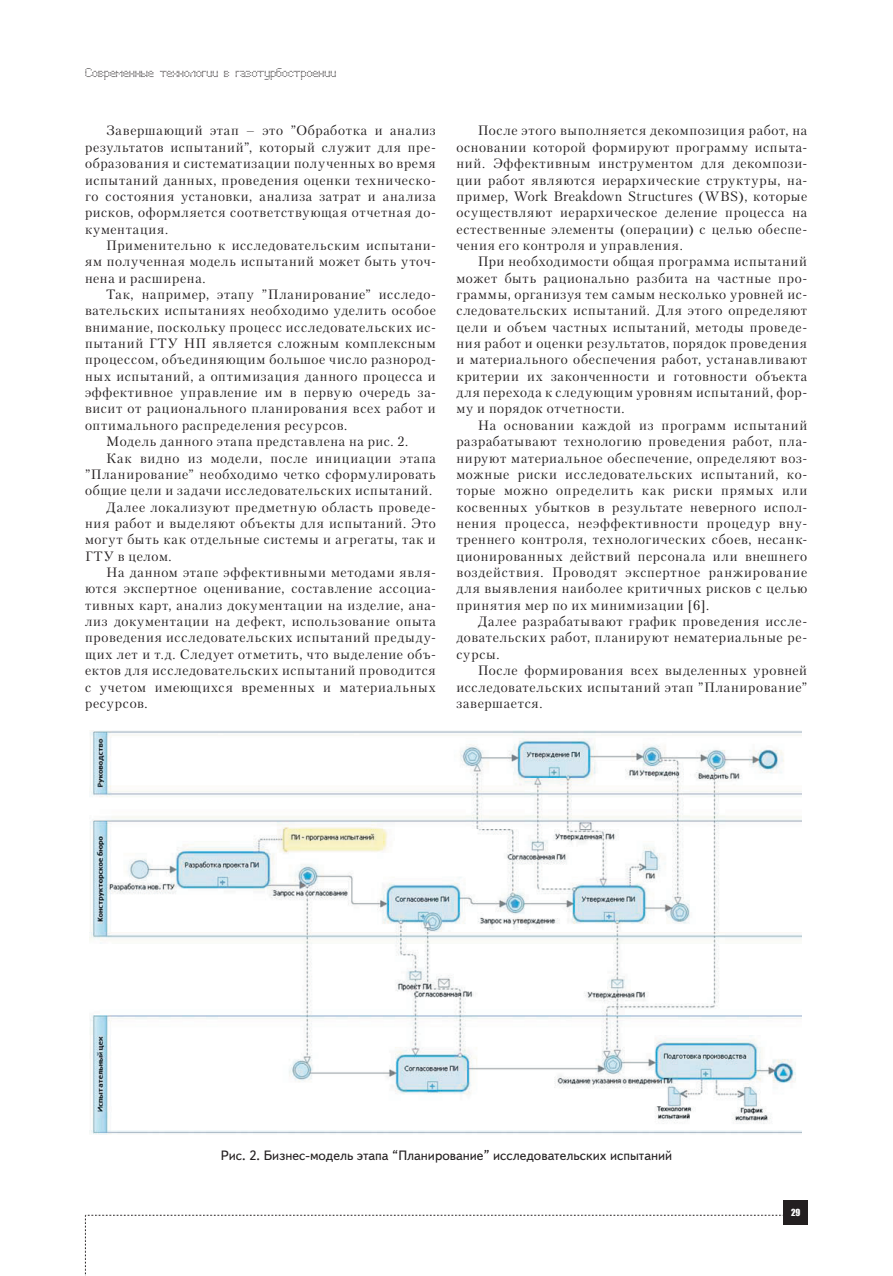
<style>
.page{position:relative;width:893px;height:1276px;background:#fff}
.page>*{position:absolute;margin:0;border:0;box-sizing:border-box;transform-origin:0 0}
.t1{font:13.5px/16.4px "Petersburg C";letter-spacing:.055em;color:#231f20;text-align:justify}
.t2{font:13.5px "Text Book C";color:#231f20}
.t3{font:12px "Perfo";letter-spacing:.015em;color:#231f20}
.t4{font:9px "Impact";color:#fff}
</style>
<div class="page">
<svg style="left:85px;top:1215px;width:699px;height:61px"></svg>
<div style="left:784px;top:1200px;width:24px;height:25px;background:#231f20"></div>
<img style="left:89px;top:730px;width:713px;height:404px">
<p class="t3" style="left:85px;top:66px;width:253px">Современные технологии в газотурбостроении</p>
<p class="t1" style="left:85px;top:122px;width:352px;text-indent:21px">Завершающий этап – это ”Обработка и анализ результатов испытаний”, который служит для пре&shy;образования и систематизации полученных во время испытаний данных, проведения оценки техническо&shy;го состояния установки, анализа затрат и анализа рисков, оформляется соответствующая отчетная до&shy;кументация.</p>
<p class="t1" style="left:85px;top:237px;width:352px;text-indent:21px">Применительно к исследовательским испытани&shy;ям полученная модель испытаний может быть уточ&shy;нена и расширена.</p>
<p class="t1" style="left:106px;top:286px;width:331px">Так, например, этапу ”Планирование” исследо-</p>
<p class="t1" style="left:85px;top:302px;width:352px">вательских испытаниях необходимо уделить особое</p>
<p class="t1" style="left:85px;top:319px;width:352px">внимание, поскольку процесс исследовательских ис-</p>
<p class="t1" style="left:85px;top:335px;width:352px">пытаний ГТУ НП является сложным комплексным</p>
<p class="t1" style="left:85px;top:351px;width:352px">процессом, объединяющим большое число разнород-</p>
<p class="t1" style="left:85px;top:368px;width:352px">ных испытаний, а оптимизация данного процесса и</p>
<p class="t1" style="left:85px;top:384px;width:352px">эффективное управление им в первую очередь за-</p>
<p class="t1" style="left:85px;top:400px;width:352px">висит от рационального планирования всех работ и</p>
<p class="t1" style="left:85px;top:417px;width:264px">оптимального распределения ресурсов.</p>
<p class="t1" style="left:106px;top:433px;width:304px">Модель данного этапа представлена на рис. 2.</p>
<p class="t1" style="left:106px;top:449px;width:331px">Как видно из модели, после инициации этапа</p>
<p class="t1" style="left:85px;top:466px;width:352px">”Планирование” необходимо четко сформулировать</p>
<p class="t1" style="left:85px;top:482px;width:349px">общие цели и задачи исследовательских испытаний.</p>
<p class="t1" style="left:106px;top:498px;width:331px">Далее локализуют предметную область проведе-</p>
<p class="t1" style="left:85px;top:515px;width:352px">ния работ и выделяют объекты для испытаний. Это</p>
<p class="t1" style="left:85px;top:531px;width:352px">могут быть как отдельные системы и агрегаты, так и</p>
<p class="t1" style="left:85px;top:547px;width:88px">ГТУ в целом.</p>
<p class="t1" style="left:106px;top:564px;width:331px">На данном этапе эффективными методами явля-</p>
<p class="t1" style="left:85px;top:580px;width:352px">ются экспертное оценивание, составление ассоциа-</p>
<p class="t1" style="left:85px;top:597px;width:352px">тивных карт, анализ документации на изделие, ана-</p>
<p class="t1" style="left:85px;top:613px;width:352px">лиз документации на дефект, использование опыта</p>
<p class="t1" style="left:85px;top:629px;width:352px">проведения исследовательских испытаний предыду-</p>
<p class="t1" style="left:85px;top:646px;width:352px">щих лет и т.д. Следует отметить, что выделение объ-</p>
<p class="t1" style="left:85px;top:662px;width:352px">ектов для исследовательских испытаний проводится</p>
<p class="t1" style="left:85px;top:678px;width:352px">с учетом имеющихся временных и материальных</p>
<p class="t1" style="left:85px;top:695px;width:64px">ресурсов.</p>
<p class="t1" style="left:456px;top:122px;width:352px;text-indent:21px">После этого выполняется декомпозиция работ, на основании которой формируют программу испыта&shy;ний. Эффективным инструментом для декомпози&shy;ции работ являются иерархические структуры, на&shy;пример, Work Breakdown Structures (WBS), которые осуществляют иерархическое деление процесса на естественные элементы (операции) с целью обеспе&shy;чения его контроля и управления.</p>
<p class="t1" style="left:456px;top:253px;width:352px;text-indent:21px">При необходимости общая программа испытаний может быть рационально разбита на частные про&shy;граммы, организуя тем самым несколько уровней ис&shy;следовательских испытаний. Для этого определяют цели и объем частных испытаний, методы проведе&shy;ния работ и оценки результатов, порядок проведения и материального обеспечения работ, устанавливают критерии их законченности и готовности объекта для перехода к следующим уровням испытаний, фор&shy;му и порядок отчетности.</p>
<p class="t1" style="left:456px;top:417px;width:352px;text-indent:21px">На основании каждой из программ испытаний разрабатывают технологию проведения работ, пла&shy;нируют материальное обеспечение, определяют воз&shy;можные риски исследовательских испытаний, ко&shy;торые можно определить как риски прямых или косвенных убытков в результате неверного испол&shy;нения процесса, неэффективности процедур вну&shy;треннего контроля, технологических сбоев, несанк&shy;ционированных действий персонала или внешнего воздействия. Проводят экспертное ранжирование для выявления наиболее критичных рисков с целью принятия мер по их минимизации [6].</p>
<p class="t1" style="left:456px;top:613px;width:352px;text-indent:21px">Далее разрабатывают график проведения иссле&shy;довательских работ, планируют нематериальные ре&shy;сурсы.</p>
<p class="t1" style="left:456px;top:662px;width:352px;text-indent:21px">После формирования всех выделенных уровней исследовательских испытаний этап ”Планирование” завершается.</p>
<p class="t2" style="left:221px;top:1148px;width:453px">Рис. 2. Бизнес-модель этапа “Планирование” исследовательских испытаний</p>
<p class="t4" style="left:791px;top:1205px;width:11px">29</p>
</div>
